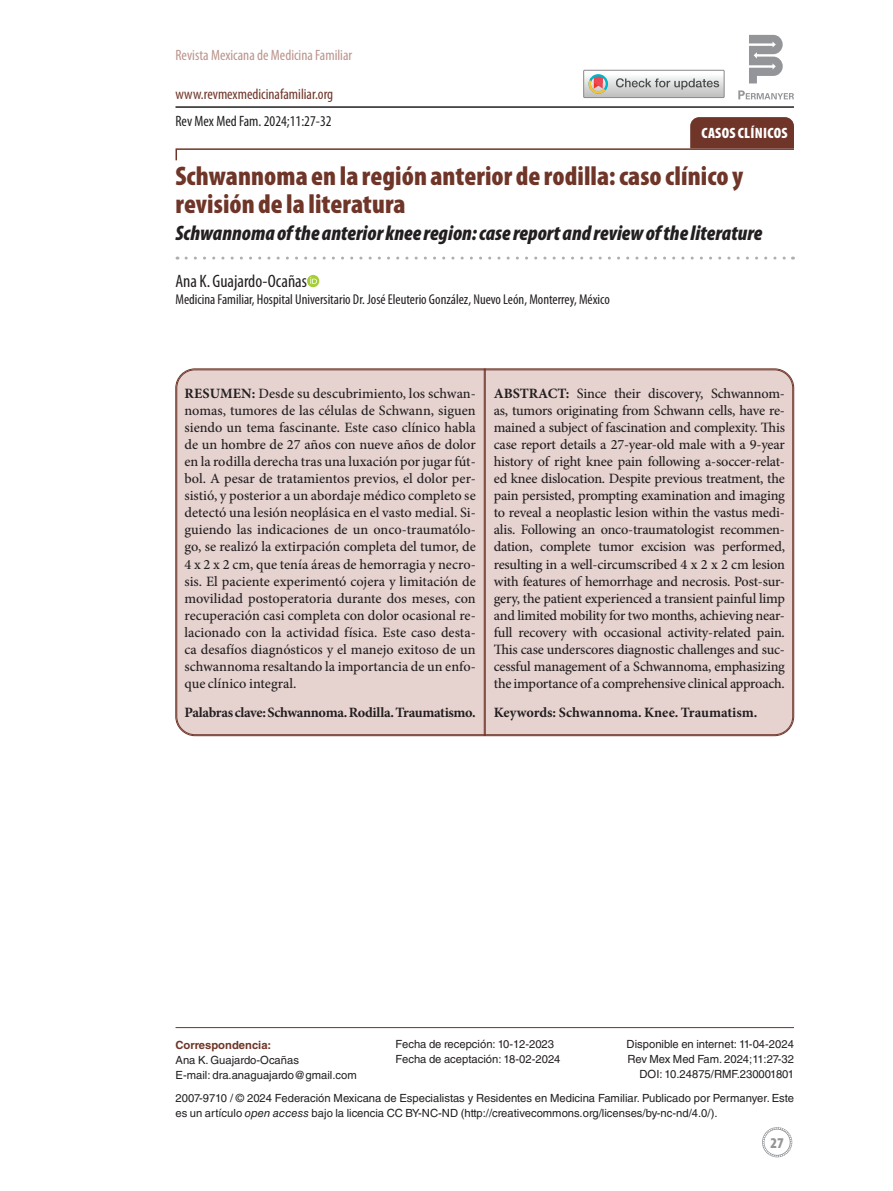
<style>
.page{position:relative;width:893px;height:1191px;background:#fff}
.page>*{position:absolute;margin:0;border:0;box-sizing:border-box;transform-origin:0 0}
.t1{font:900 condensed 27px/28.5px "Myriad Pro";letter-spacing:.005em;color:#6f3528}
.t2{font:italic 900 condensed 21px "Myriad Pro";color:#231f20}
.t3{font:condensed 18px "Myriad Pro";color:#231f20}
.t4{font:condensed 15px "Myriad Pro";color:#bb948c}
.t5{font:condensed 15px "Myriad Pro";color:#6f3528}
.t6{font:condensed 15px "Myriad Pro";color:#231f20}
.t7{font:900 condensed 15px "Myriad Pro";letter-spacing:.02em;color:#fff}
.t8{font:900 condensed 15px "Myriad Pro";color:#939598}
.t9{font:500 14.25px/17.1px "Minion Pro";letter-spacing:-.01em;color:#231f20;text-align:justify}
.t10{font:condensed 14.25px "Myriad Pro";color:#231f20}
.t11{font:700 14.25px "Minion Pro";letter-spacing:-.015em;color:#231f20}
.t12{font:11.25px/15px "Helvetica LT Std";color:#231f20}
.t13{font:700 11.25px "Helvetica LT Std";color:#6f3528}
.s1{font-weight:700}
.s2{font-style:italic}
</style>
<div class="page">
<svg style="left:762px;top:1127px;width:30px;height:30px"></svg>
<svg style="left:749px;top:35px;width:34px;height:48px"></svg>
<svg style="left:738px;top:90px;width:56px;height:9px"></svg>
<hr style="left:175px;top:106px;width:619px;height:2px;background:#231f20">
<svg style="left:584px;top:70px;width:140px;height:28px"></svg>
<div style="left:177px;top:370px;width:616px;height:364px;background:#e6d3d0;border-radius:18px"></div>
<hr style="left:485px;top:368px;width:1px;height:368px;background:#6f3528">
<hr style="left:484px;top:368px;width:1px;height:368px;background:#6f3528">
<svg style="left:186px;top:256px;width:607px;height:3px"></svg>
<div style="left:307px;top:275px;width:12px;height:12px;background:#a6ce39;border-radius:50%"></div>
<svg style="left:310px;top:277px;width:7px;height:7px"></svg>
<svg style="left:175px;top:117px;width:619px;height:44px"></svg>
<hr style="left:176px;top:1027px;width:618px;height:1px;background:#6f3528">
<p class="t4" style="left:176px;top:46px;width:178px">Revista Mexicana de Medicina Familiar</p>
<p class="t5" style="left:176px;top:85px;width:159px">www.revmexmedicinafamiliar.org</p>
<p class="t6" style="left:175px;top:112px;width:158px">Rev Mex Med Fam. 2024;11:27-32</p>
<p class="t7" style="left:701px;top:125px;width:88px">CASOS CLÍNICOS</p>
<h1 class="t1" style="left:176px;top:162px;width:569px">Schwannoma en la región anterior de rodilla: caso clínico y revisión de la literatura</h1>
<h2 class="t2" style="left:176px;top:222px;width:588px">Schwannoma of the anterior knee region: case report and review of the literature</h2>
<p class="t3" style="left:176px;top:270px;width:133px">Ana K. Guajardo-Ocañas</p>
<p class="t10" style="left:176px;top:291px;width:436px">Medicina Familiar, Hospital Universitario Dr. José Eleuterio González, Nuevo León, Monterrey, México</p>
<p class="t9" style="left:184px;top:384px;width:293px"><span class="s1">RESUMEN:</span> Desde su descubrimiento, los schwan&shy;nomas, tumores de las células de Schwann, siguen siendo un tema fascinante. Este caso clínico habla de un hombre de 27 años con nueve años de dolor en la rodilla derecha tras una luxación por jugar fút&shy;bol. A pesar de tratamientos previos, el dolor per&shy;sistió, y posterior a un abordaje médico completo se detectó una lesión neoplásica en el vasto medial. Si&shy;guiendo las indicaciones de un onco-traumatólo&shy;go, se realizó la extirpación completa del tumor, de 4 x 2 x 2 cm, que tenía áreas de hemorragia y necro&shy;sis. El paciente experimentó cojera y limitación de movilidad postoperatoria durante dos meses, con recuperación casi completa con dolor ocasional re&shy;lacionado con la actividad física. Este caso desta&shy;ca desafíos diagnósticos y el manejo exitoso de un schwannoma resaltando la importancia de un enfo&shy;que clínico integral.</p>
<p class="t11" style="left:184px;top:703px;width:293px">Palabras clave: Schwannoma. Rodilla. Traumatismo.</p>
<p class="t9" style="left:494px;top:384px;width:293px"><span class="s1">ABSTRACT:</span> Since their discovery, Schwannom&shy;as, tumors originating from Schwann cells, have re&shy;mained a subject of fascination and complexity. This case report details a 27-year-old male with a 9-year history of right knee pain following a-soccer-relat&shy;ed knee dislocation. Despite previous treatment, the pain persisted, prompting examination and imaging to reveal a neoplastic lesion within the vastus medi&shy;alis. Following an onco-traumatologist recommen&shy;dation, complete tumor excision was performed, resulting in a well-circumscribed 4 x 2 x 2 cm lesion with features of hemorrhage and necrosis. Post-sur&shy;gery, the patient experienced a transient painful limp and limited mobility for two months, achieving near&shy;full recovery with occasional activity-related pain.<br>This case underscores diagnostic challenges and suc&shy;cessful management of a Schwannoma, emphasizing the importance of a comprehensive clinical approach.</p>
<p class="t11" style="left:494px;top:703px;width:265px">Keywords: Schwannoma. Knee. Traumatism.</p>
<p class="t12" style="left:396px;top:1036px;width:166px">Fecha de recepción: 10-12-2023<br>Fecha de aceptación: 18-02-2024</p>
<p class="t12" style="left:176px;top:1091px;width:620px">2007-9710 / © 2024 Federación Mexicana de Especialistas y Residentes en Medicina Familiar. Publicado por Permanyer. Este es un artículo <span class="s2">open access</span> bajo la licencia CC BY-NC-ND (http://creativecommons.org/licenses/by-nc-nd/4.0/).</p>
<p class="t12" style="left:627px;top:1036px;width:169px;text-align:right">Disponible en internet: 11-04-2024<br>Rev Mex Med Fam. 2024;11:27-32<br>DOI: 10.24875/RMF.230001801</p>
<p class="t13" style="left:176px;top:1038px;width:97px">Correspondencia:</p>
<p class="t12" style="left:176px;top:1052px;width:183px">Ana K. Guajardo-Ocañas<br>E-mail: dra.anaguajardo@gmail.com</p>
<p class="t8" style="left:770px;top:1134px;width:15px">27</p>
</div>
